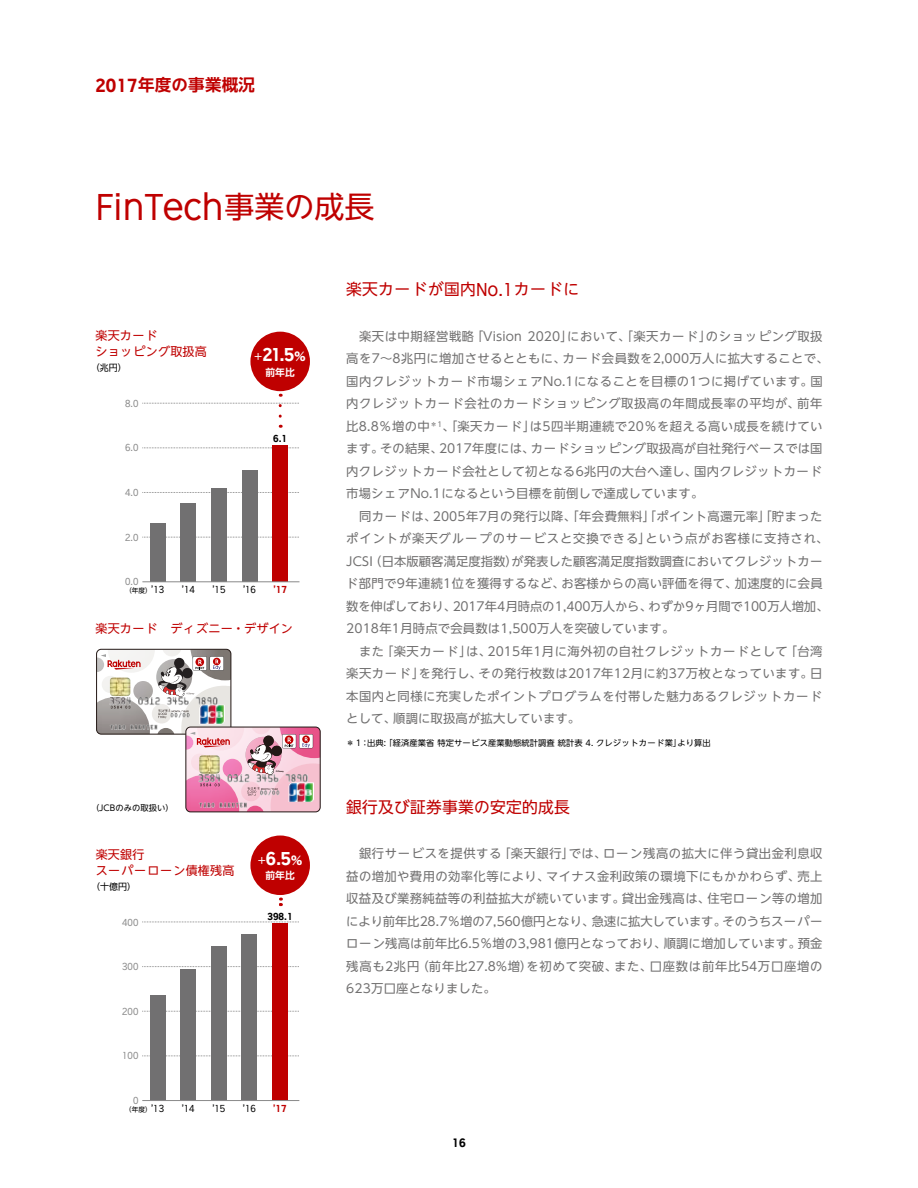
<style>
.page{position:relative;width:918px;height:1188px;background:#fff}
.page>*{position:absolute;margin:0;border:0;box-sizing:border-box;transform-origin:0 0}
.t1{font:33.15px "Rakuten Global R";color:#bf0000}
.t2{font:16.5px "Rakuten Global B";color:#fff}
.t3{font:700 16.5px "UD Shin Go NT Pro De";letter-spacing:.015em;color:#bf0000}
.t4{font:15.75px "UD Shin Go NT Pro";letter-spacing:.015em;color:#bf0000}
.t5{font:12.3px/22.5px "UD Shin Go NT Pro";letter-spacing:.035em;color:#717070}
.t6{font:12px/15.8px "UD Shin Go NT Pro";letter-spacing:.02em;color:#bf0000}
.t7{font:10.8px "Rakuten Global B";color:#000}
.t8{font:700 9.75px "UD Shin Go NT Pro De";color:#fff}
.t9{font:9px "Rakuten Global R";color:#000}
.t10{font:9px "Rakuten Global R";color:#8a8a8a}
.t11{font:9px "Rakuten Global R";color:#8b8b8b}
.t12{font:9px "UD Shin Go NT Pro";color:#000}
.t13{font:9px "Rakuten Global B";color:#000}
.t14{font:9px "Rakuten Global B";color:#bf0000}
.t15{font:8.25px "UD Shin Go NT Pro";letter-spacing:.01em;color:#000}
.t16{font:6.75px "UD Shin Go NT Pro";color:#000}
.s1{font-family:"Rakuten Global B";font-weight:400;font-size:16.8px}
.s2{font-family:"UD Shin Go NT Pro";font-size:30px}
.s3{font-size:12px}
.s4{font-family:"Rakuten Global R";font-size:9px}
.s5{font-family:"Rakuten Global R";font-size:16.5px}
</style>
<div class="page">
<svg style="left:142px;top:492px;width:157px;height:1px"></svg>
<svg style="left:142px;top:537px;width:157px;height:1px"></svg>
<svg style="left:142px;top:448px;width:157px;height:1px"></svg>
<div style="left:150px;top:524px;width:15px;height:58px;background:#717071"></div>
<div style="left:181px;top:504px;width:15px;height:78px;background:#717071"></div>
<div style="left:211px;top:488px;width:16px;height:94px;background:#717071"></div>
<div style="left:242px;top:470px;width:15px;height:112px;background:#717071"></div>
<div style="left:273px;top:446px;width:15px;height:136px;background:#bf0000"></div>
<hr style="left:142px;top:582px;width:157px;height:1px;background:#898989">
<div style="left:250px;top:332px;width:60px;height:59px;background:#bf0000;border-radius:50%"></div>
<svg style="left:142px;top:403px;width:157px;height:25px"></svg>
<svg style="left:142px;top:1056px;width:157px;height:1px"></svg>
<svg style="left:142px;top:1011px;width:157px;height:1px"></svg>
<svg style="left:142px;top:922px;width:157px;height:1px"></svg>
<svg style="left:142px;top:966px;width:157px;height:1px"></svg>
<div style="left:150px;top:995px;width:15px;height:106px;background:#717071"></div>
<div style="left:181px;top:969px;width:15px;height:132px;background:#717071"></div>
<div style="left:211px;top:946px;width:15px;height:155px;background:#717071"></div>
<div style="left:242px;top:934px;width:15px;height:167px;background:#717071"></div>
<div style="left:272px;top:923px;width:16px;height:178px;background:#bf0000"></div>
<hr style="left:142px;top:1100px;width:157px;height:1px;background:#8a8a8a">
<div style="left:250px;top:836px;width:60px;height:59px;background:#bf0000;border-radius:50%"></div>
<svg style="left:279px;top:898px;width:3px;height:8px"></svg>
<svg style="left:97px;top:649px;width:223px;height:163px"></svg>
<div style="left:186px;top:727px;width:134px;height:85px;border:1px solid #231815;border-radius:5px"></div>
<h2 class="t3" style="left:95px;top:71px;width:161px"><span class="s1">2017</span>年度の事業概況</h2>
<h1 class="t1" style="left:95px;top:185px;width:280px">FinTech<span class="s2">事業の成長</span></h1>
<p class="t6" style="left:95px;top:327px;width:113px">楽天カード<br>ショッピング取扱高</p>
<p class="t12" style="left:91px;top:360px;width:38px">（兆円）</p>
<p class="t10" style="left:125px;top:397px;width:15px">8.0</p>
<p class="t10" style="left:125px;top:442px;width:15px">6.0</p>
<p class="t10" style="left:125px;top:487px;width:15px">4.0</p>
<p class="t10" style="left:125px;top:531px;width:15px">2.0</p>
<h2 class="t2" style="left:254px;top:343px;width:53px"><span class="s3">+</span>21.5<span class="s3">%</span></h2>
<p class="t8" style="left:266px;top:364px;width:31px">前年比</p>
<p class="t13" style="left:273px;top:433px;width:16px">6.1</p>
<p class="t10" style="left:125px;top:576px;width:15px">0.0</p>
<p class="t16" style="left:125px;top:585px;width:41px">（年度）<span class="s4">’13</span></p>
<p class="t9" style="left:182px;top:584px;width:14px">’14</p>
<p class="t9" style="left:212px;top:584px;width:14px">’15</p>
<p class="t9" style="left:243px;top:584px;width:14px">’16</p>
<p class="t14" style="left:273px;top:584px;width:15px">’17</p>
<p class="t6" style="left:95px;top:621px;width:199px">楽天カード　ディズニー・デザイン</p>
<p class="t15" style="left:91px;top:801px;width:84px">（JCBのみの取扱い）</p>
<p class="t6" style="left:96px;top:846px;width:140px">楽天銀行<br>スーパーローン債権残高</p>
<p class="t12" style="left:91px;top:879px;width:47px">（十億円）</p>
<p class="t11" style="left:122px;top:916px;width:18px">400</p>
<p class="t11" style="left:122px;top:961px;width:18px">300</p>
<p class="t11" style="left:122px;top:1005px;width:18px">200</p>
<p class="t11" style="left:122px;top:1050px;width:18px">100</p>
<h2 class="t2" style="left:258px;top:847px;width:46px"><span class="s3">+</span>6.5<span class="s3">%</span></h2>
<p class="t8" style="left:266px;top:868px;width:31px">前年比</p>
<p class="t13" style="left:267px;top:910px;width:27px">398.1</p>
<p class="t11" style="left:133px;top:1095px;width:7px">0</p>
<p class="t16" style="left:125px;top:1104px;width:41px">（年度）<span class="s4">’13</span></p>
<p class="t9" style="left:182px;top:1102px;width:14px">’14</p>
<p class="t9" style="left:212px;top:1102px;width:14px">’15</p>
<p class="t9" style="left:243px;top:1102px;width:14px">’16</p>
<p class="t14" style="left:273px;top:1102px;width:15px">’17</p>
<p class="t4" style="left:346px;top:276px;width:235px">楽天カードが国内<span class="s5">No.1</span>カードに</p>
<p class="t5" style="left:346px;top:324px;width:484px;text-indent:13px">楽天は中期経営戦略「Vision 2020」において、「楽天カード」のショッピング取扱高を7～8兆円に増加させるとともに、カード会員数を2,000万人に拡大することで、国内クレジットカード市場シェアNo.1になることを目標の1つに掲げています。国内クレジットカード会社のカードショッピング取扱高の年間成長率の平均が、前年比8.8％増の中<sup>＊1</sup>、「楽天カード」は5四半期連続で20％を超える高い成長を続けています。その結果、2017年度には、カードショッピング取扱高が自社発行ベースでは国内クレジットカード会社として初となる6兆円の大台へ達し、国内クレジットカード市場シェアNo.1になるという目標を前倒しで達成しています。</p>
<p class="t5" style="left:346px;top:504px;width:484px;text-indent:13px">同カードは、2005年7月の発行以降、「年会費無料」「ポイント高還元率」「貯まったポイントが楽天グループのサービスと交換できる」という点がお客様に支持され、JCSI（日本版顧客満足度指数）が発表した顧客満足度指数調査においてクレジットカード部門で9年連続1位を獲得するなど、お客様からの高い評価を得て、加速度的に会員数を伸ばしており、2017年4月時点の1,400万人から、わずか9ヶ月間で100万人増加、2018年1月時点で会員数は1,500万人を突破しています。</p>
<p class="t5" style="left:346px;top:639px;width:478px;text-align:justify;text-indent:13px">また「楽天カード」は、2015年1月に海外初の自社クレジットカードとして「台湾楽天カード」を発行し、その発行枚数は2017年12月に約37万枚となっています。日本国内と同様に充実したポイントプログラムを付帯した魅力あるクレジットカードとして、順調に取扱高が拡大しています。</p>
<p class="t15" style="left:346px;top:736px;width:366px">＊１：出典:「経済産業省 特定サービス産業動態統計調査 統計表 4. クレジットカード業」より算出</p>
<p class="t4" style="left:346px;top:794px;width:225px">銀行及び証券事業の安定的成長</p>
<p class="t5" style="left:346px;top:842px;width:478px;text-align:justify;text-indent:13px">銀行サービスを提供する「楽天銀行」では、ローン残高の拡大に伴う貸出金利息収益の増加や費用の効率化等により、マイナス金利政策の環境下にもかかわらず、売上収益及び業務純益等の利益拡大が続いています。貸出金残高は、住宅ローン等の増加により前年比28.7％増の7,560億円となり、急速に拡大しています。そのうちスーパーローン残高は前年比6.5％増の3,981億円となっており、順調に増加しています。預金残高も2兆円（前年比27.8%増）を初めて突破、また、口座数は前年比54万口座増の623万口座となりました。</p>
<p class="t7" style="left:452px;top:1135px;width:15px">16</p>
</div>
